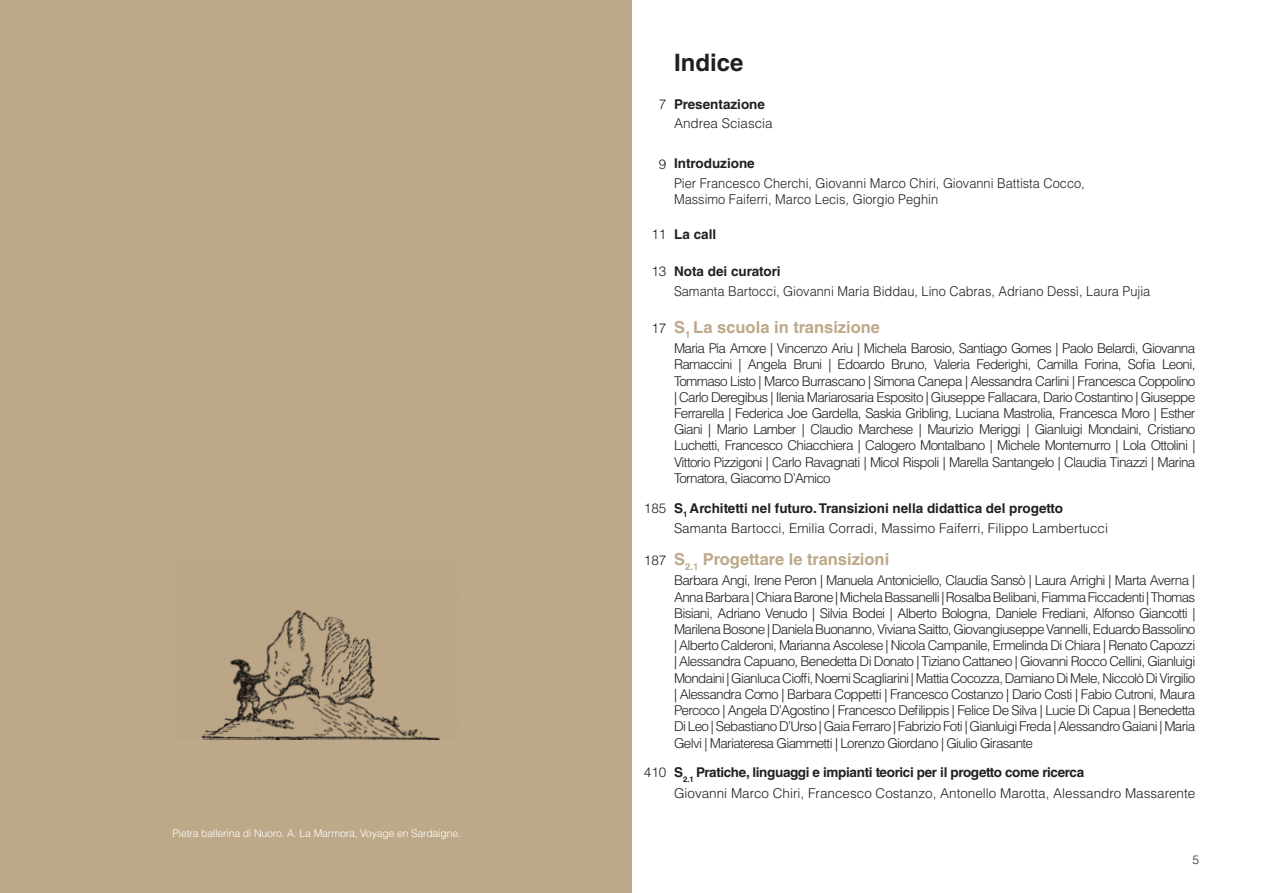
<style>
.page{position:relative;width:1263px;height:893px;background:#fff}
.page>*{position:absolute;margin:0;border:0;box-sizing:border-box;transform-origin:0 0}
.t1{font:700 24px "Helvetica LT Std";color:#231f20}
.t2{font:700 16.5px "Helvetica LT Std";color:#bda889}
.t3{font:300 13.5px/16.2px "Helvetica LT Std";color:#231f20;text-align:justify}
.t4{font:300 13.5px/16.2px "Helvetica LT Std";color:#231f20;scale:.95 1}
.t5{font:700 13.5px "Helvetica LT Std";color:#231f20}
.t6{font:300 12px "Helvetica LT Std";color:#231f20}
.t7{font:300 10.5px "Helvetica LT Std";letter-spacing:-.015em;color:#fff}
.s1{font-weight:700}
</style>
<div class="page">
<div style="left:0;top:0;width:631px;height:893px;background:#bda889"></div>
<img style="left:201px;top:610px;width:239px;height:129px">
<p class="t7" style="left:173px;top:826px;width:290px">Pietra ballerina di Nuoro. A. La Marmora, Voyage en Sardaigne.</p>
<p class="t3" style="left:659px;top:96px;width:9px">7</p>
<p class="t3" style="left:659px;top:156px;width:9px">9</p>
<p class="t3" style="left:651px;top:226px;width:17px">11</p>
<p class="t3" style="left:651px;top:263px;width:17px">13</p>
<p class="t3" style="left:651px;top:319px;width:17px">17</p>
<p class="t3" style="left:644px;top:500px;width:24px">185</p>
<p class="t3" style="left:644px;top:552px;width:24px">187</p>
<p class="t3" style="left:644px;top:764px;width:24px">410</p>
<h1 class="t1" style="left:674px;top:48px;width:71px">Indice</h1>
<p class="t5" style="left:674px;top:96px;width:92px">Presentazione</p>
<p class="t3" style="left:674px;top:115px;width:100px">Andrea Sciascia</p>
<p class="t5" style="left:674px;top:155px;width:82px">Introduzione</p>
<p class="t4" style="left:674px;top:175px;width:434px">Pier Francesco Cherchi, Giovanni Marco Chiri, Giovanni Battista Cocco,<br>Massimo Faiferri, Marco Lecis, Giorgio Peghin</p>
<p class="t5" style="left:674px;top:226px;width:44px">La call</p>
<p class="t5" style="left:674px;top:263px;width:108px">Nota dei curatori</p>
<p class="t4" style="left:674px;top:283px;width:503px">Samanta Bartocci, Giovanni Maria Biddau, Lino Cabras, Adriano Dessì, Laura Pujia</p>
<p class="t2" style="left:674px;top:317px;width:208px">S<sub>1</sub> La scuola in transizione</p>
<p class="t3" style="left:674px;top:340px;width:523px">Maria Pia Amore | Vincenzo Ariu | Michela Barosio, Santiago Gomes | Paolo Belardi, Giovanna Ramaccini | Angela Bruni | Edoardo Bruno, Valeria Federighi, Camilla Forina, Sofia Leoni, Tommaso Listo | Marco Burrascano | Simona Canepa | Alessandra Carlini | Francesca Coppolino | Carlo Deregibus | Ilenia Mariarosaria Esposito | Giuseppe Fallacara, Dario Costantino | Giuseppe Ferrarella | Federica Joe Gardella, Saskia Gribling, Luciana Mastrolia, Francesca Moro | Esther Giani | Mario Lamber | Claudio Marchese | Maurizio Meriggi | Gianluigi Mondaini, Cristiano Luchetti, Francesco Chiacchiera | Calogero Montalbano | Michele Montemurro | Lola Ottolini | Vittorio Pizzigoni | Carlo Ravagnati | Micol Rispoli | Marella Santangelo | Claudia Tinazzi | Marina Tornatora, Giacomo D’Amico</p>
<p class="t3" style="left:674px;top:497px;width:436px;line-height:20.7px"><span class="s1">S</span><sub>1</sub> <span class="s1">Architetti nel futuro. Transizioni nella didattica del progetto<br></span>Samanta Bartocci, Emilia Corradi, Massimo Faiferri, Filippo Lambertucci</p>
<p class="t2" style="left:674px;top:549px;width:217px">S<sub>2.1</sub> Progettare le transizioni</p>
<p class="t3" style="left:674px;top:572px;width:523px">Barbara Angi, Irene Peron | Manuela Antoniciello, Claudia Sansò | Laura Arrighi | Marta Averna | Anna Barbara | Chiara Barone | Michela Bassanelli | Rosalba Belibani, Fiamma Ficcadenti | Thomas Bisiani, Adriano Venudo | Silvia Bodei | Alberto Bologna, Daniele Frediani, Alfonso Giancotti | Marilena Bosone | Daniela Buonanno, Viviana Saitto, Giovangiuseppe Vannelli, Eduardo Bassolino | Alberto Calderoni, Marianna Ascolese | Nicola Campanile, Ermelinda Di Chiara | Renato Capozzi | Alessandra Capuano, Benedetta Di Donato | Tiziano Cattaneo | Giovanni Rocco Cellini, Gianluigi Mondaini | Gianluca Cioffi, Noemi Scagliarini | Mattia Cocozza, Damiano Di Mele, Niccolò Di Virgilio | Alessandra Como | Barbara Coppetti | Francesco Costanzo | Dario Costi | Fabio Cutroni, Maura Percoco | Angela D’Agostino | Francesco Defilippis | Felice De Silva | Lucie Di Capua | Benedetta Di Leo | Sebastiano D’Urso | Gaia Ferraro | Fabrizio Foti | Gianluigi Freda | Alessandro Gaiani | Maria Gelvi | Mariateresa Giammetti | Lorenzo Giordano | Giulio Girasante</p>
<p class="t3" style="left:674px;top:762px;width:523px;line-height:20.7px"><span class="s1">S</span><sub>2.1</sub> <span class="s1">Pratiche, linguaggi e impianti teorici per il progetto come ricerca<br></span>Giovanni Marco Chiri, Francesco Costanzo, Antonello Marotta, Alessandro Massarente</p>
<p class="t6" style="left:1192px;top:852px;width:8px">5</p>
</div>
